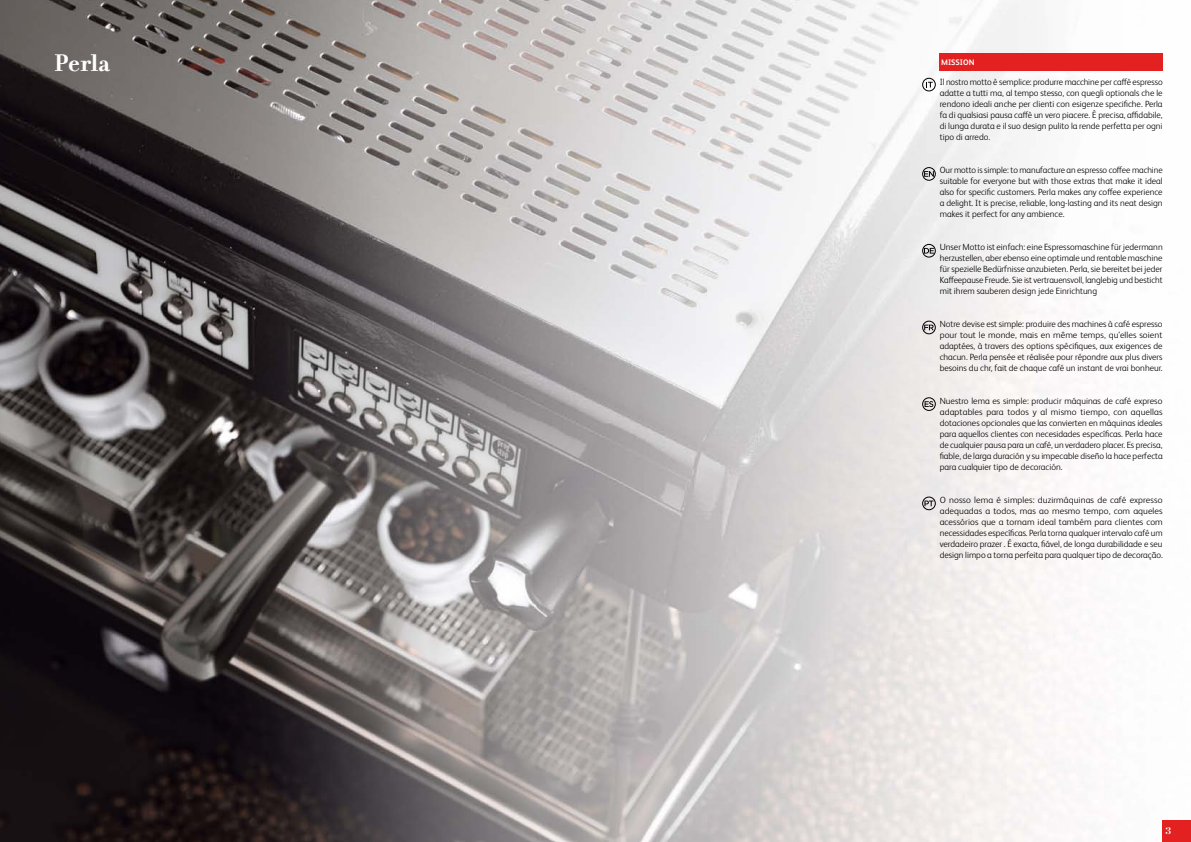
<style>
.page{position:relative;width:1191px;height:842px;background:#fff}
.page>*{position:absolute;margin:0;border:0;box-sizing:border-box;transform-origin:0 0}
.t1{font:700 26px "Filosofia";color:#fff}
.t2{font:700 10px "Chronicle Display";color:#fff}
.t3{font:300 9px/11px "FS Albert Pro";color:#000;text-align:justify}
.t4{font:700 8px "FS Albert Pro";color:#fff}
</style>
<div class="page">
<img style="left:0;top:0;width:1163px;height:842px">
<div style="left:1162px;top:820px;width:29px;height:22px;background:#e32120"></div>
<svg style="left:926px;top:82px;width:6px;height:5px"></svg>
<div style="left:922px;top:78px;width:13px;height:13px;border:1px solid #000;border-radius:50%"></div>
<svg style="left:924px;top:171px;width:9px;height:6px"></svg>
<div style="left:922px;top:167px;width:13px;height:14px;border:1px solid #000;border-radius:50%"></div>
<svg style="left:924px;top:248px;width:9px;height:6px"></svg>
<div style="left:922px;top:244px;width:13px;height:13px;border:1px solid #000;border-radius:50%"></div>
<svg style="left:924px;top:325px;width:9px;height:5px"></svg>
<div style="left:922px;top:321px;width:13px;height:13px;border:1px solid #000;border-radius:50%"></div>
<svg style="left:924px;top:401px;width:9px;height:6px"></svg>
<div style="left:922px;top:397px;width:13px;height:14px;border:1px solid #000;border-radius:50%"></div>
<svg style="left:924px;top:501px;width:9px;height:5px"></svg>
<div style="left:922px;top:497px;width:13px;height:13px;border:1px solid #000;border-radius:50%"></div>
<div style="left:939px;top:54px;width:223px;height:17px;background:#e32120"></div>
<h1 class="t1" style="left:54px;top:47px;width:58px">Perla</h1>
<p class="t4" style="left:941px;top:57px;width:35px">MISSION</p>
<p class="t3" style="left:939px;top:76px;width:224px">Il nostro motto è semplice: produrre macchine per caffè espresso adatte a tutti ma, al tempo stesso, con quegli optionals che le rendono ideali anche per clienti con esigenze specifiche. Perla fa di qualsiasi pausa caffè un vero piacere. È precisa, affidabile, di lunga durata e il suo design pulito la rende perfetta per ogni tipo di arredo.</p>
<p class="t3" style="left:939px;top:164px;width:224px">Our motto is simple: to manufacture an espresso coffee machine suitable for everyone but with those extras that make it ideal also for specific customers. Perla makes any coffee experience a delight. It is precise, reliable, long-lasting and its neat design makes it perfect for any ambience.</p>
<p class="t3" style="left:939px;top:241px;width:224px">Unser Motto ist einfach: eine Espressomaschine für jedermann herzustellen, aber ebenso eine optimale und rentable maschine für spezielle Bedürfnisse anzubieten. Perla, sie bereitet bei jeder Kaffeepause Freude. Sie ist vertrauensvoll, langlebig und besticht mit ihrem sauberen design jede Einrichtung</p>
<p class="t3" style="left:939px;top:318px;width:224px">Notre devise est simple: produire des machines à café espresso pour tout le monde, mais en même temps, qu’elles soient adaptées, à travers des options spécifiques, aux exigences de chacun. Perla pensée et réalisée pour répondre aux plus divers besoins du chr, fait de chaque café un instant de vrai bonheur.</p>
<p class="t3" style="left:939px;top:395px;width:224px">Nuestro lema es simple: producir máquinas de café expreso adaptables para todos y al mismo tiempo, con aquellas dotaciones opcionales que las convierten en máquinas ideales para aquellos clientes con necesidades específicas. Perla hace de cualquier pausa para un café, un verdadero placer. Es precisa, fiable, de larga duración y su impecable diseño la hace perfecta para cualquier tipo de decoración.</p>
<p class="t3" style="left:939px;top:494px;width:224px">O nosso lema é simples: duzirmáquinas de café expresso adequadas a todos, mas ao mesmo tempo, com aqueles acessórios que a tornam ideal também para clientes com necessidades específicas. Perla torna qualquer intervalo café um verdadeiro prazer . É exacta, fiável, de longa durabilidade e seu design limpo a torna perfeita para qualquer tipo de decoração.</p>
<p class="t2" style="left:1165px;top:822px;width:7px">3</p>
</div>
